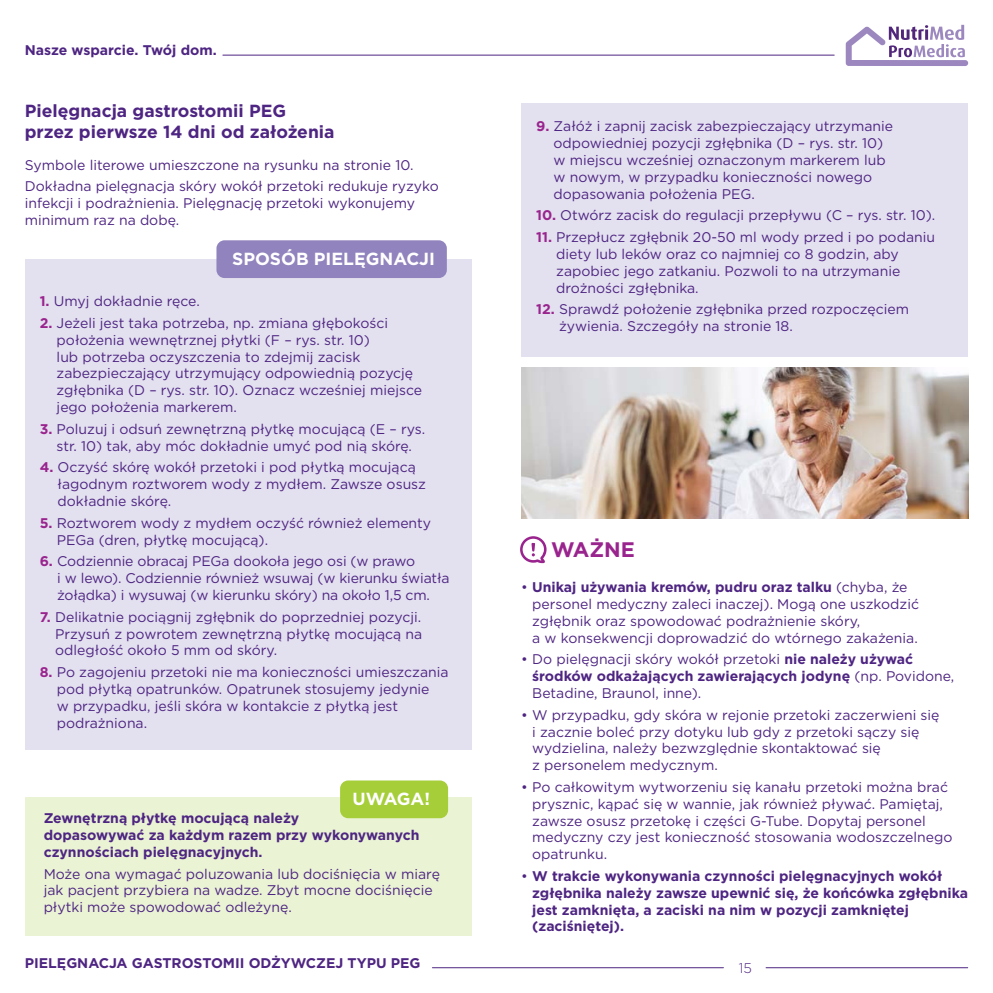
<style>
.page{position:relative;width:993px;height:993px;background:#fff}
.page>*{position:absolute;margin:0;border:0;box-sizing:border-box;transform-origin:0 0}
.t1{font:700 21px "Gotham";color:#99248e}
.t2{font:700 17.5px/21px "Gotham";color:#4e2582}
.t3{font:700 17.5px "Gotham";color:#fff}
.t4{font:14px/16.8px "Gotham";color:#4e2582}
.t5{font:700 14px/16.8px "Gotham";color:#4e2582}
.t6{font:300 14px "Gotham";color:#4e2582}
.s1{font-weight:700;color:#99248e}
.s2{font-weight:700}
.s3{font-weight:400}
</style>
<div class="page">
<hr style="left:765px;top:966px;width:202px;height:1px;background:#4e2582">
<hr style="left:223px;top:55px;width:611px;height:1px;background:#4e2582">
<svg style="left:845px;top:25px;width:122px;height:41px"></svg>
<div style="left:25px;top:259px;width:446px;height:490px;background:#e3e0ef"></div>
<div style="left:521px;top:103px;width:446px;height:253px;background:#e3e0ef"></div>
<div style="left:216px;top:240px;width:230px;height:38px;background:#9183bd;border-radius:8px"></div>
<hr style="left:432px;top:966px;width:291px;height:1px;background:#4e2582">
<div style="left:25px;top:797px;width:446px;height:138px;background:#eaf3d4"></div>
<div style="left:340px;top:780px;width:108px;height:38px;background:#a6ce39;border-radius:8px"></div>
<svg style="left:520px;top:536px;width:26px;height:27px"></svg>
<img style="left:521px;top:367px;width:446px;height:151px">
<p class="t5" style="left:25px;top:42px;width:193px">Nasze wsparcie. Twój dom.</p>
<p class="t2" style="left:25px;top:100px;width:311px">Pielęgnacja gastrostomii PEG przez pierwsze 14 dni od założenia</p>
<p class="t4" style="left:25px;top:156px;width:390px">Symbole literowe umieszczone na rysunku na stronie 10.</p>
<p class="t4" style="left:25px;top:177px;width:415px">Dokładna pielęgnacja skóry wokół przetoki redukuje ryzyko infekcji i podrażnienia. Pielęgnację przetoki wykonujemy minimum raz na dobę.</p>
<p class="t3" style="left:232px;top:247px;width:204px">SPOSÓB PIELĘGNACJI</p>
<p class="t4" style="left:40px;top:292px;width:162px"><span class="s1">1.</span> Umyj dokładnie ręce.</p>
<p class="t4" style="left:57px;top:314px;width:367px;text-indent:-17px"><span class="s1">2.</span> Jeżeli jest taka potrzeba, np. zmiana głębokości położenia wewnętrznej płytki (F – rys. str. 10)<br>lub potrzeba oczyszczenia to zdejmij zacisk zabezpieczający utrzymujący odpowiednią pozycję zgłębnika (D – rys. str. 10). Oznacz wcześniej miejsce jego położenia markerem.</p>
<p class="t4" style="left:40px;top:420px;width:387px;text-align:center"><span class="s1">3.</span> Poluzuj i odsuń zewnętrzną płytkę mocującą (E – rys. str. 10) tak, aby móc dokładnie umyć pod nią skórę.</p>
<p class="t4" style="left:58px;top:458px;width:370px;text-indent:-18px"><span class="s1">4.</span> Oczyść skórę wokół przetoki i pod płytką mocującą łagodnym roztworem wody z mydłem. Zawsze osusz dokładnie skórę.</p>
<p class="t4" style="left:57px;top:514px;width:376px;text-indent:-17px"><span class="s1">5.</span> Roztworem wody z mydłem oczyść również elementy<br>PEGa (dren, płytkę mocującą).</p>
<p class="t4" style="left:57px;top:552px;width:394px;text-indent:-17px"><span class="s1">6.</span> Codziennie obracaj PEGa dookoła jego osi (w prawo<br>i w lewo). Codziennie również wsuwaj (w kierunku światła żołądka) i wysuwaj (w kierunku skóry) na około 1,5 cm.</p>
<p class="t4" style="left:55px;top:608px;width:368px;text-align:justify;text-indent:-15px"><span class="s1">7.</span> Delikatnie pociągnij zgłębnik do poprzedniej pozycji.<br>Przysuń z powrotem zewnętrzną płytkę mocującą na odległość około 5 mm od skóry.</p>
<p class="t4" style="left:57px;top:663px;width:393px;text-indent:-17px"><span class="s1">8.</span> Po zagojeniu przetoki nie ma konieczności umieszczania pod płytką opatrunków. Opatrunek stosujemy jedynie<br>w przypadku, jeśli skóra w kontakcie z płytką jest podrażniona.</p>
<p class="t3" style="left:352px;top:786px;width:79px">UWAGA!</p>
<p class="t5" style="left:44px;top:809px;width:377px">Zewnętrzną płytkę mocującą należy<br>dopasowywać za każdym razem przy wykonywanych czynnościach pielęgnacyjnych.</p>
<p class="t4" style="left:44px;top:864px;width:397px">Może ona wymagać poluzowania lub dociśnięcia w miarę jak pacjent przybiera na wadze. Zbyt mocne dociśnięcie płytki może spowodować odleżynę.</p>
<p class="t5" style="left:25px;top:954px;width:397px">PIELĘGNACJA GASTROSTOMII ODŻYWCZEJ TYPU PEG</p>
<p class="t4" style="left:553px;top:118px;width:341px;text-indent:-17px"><span class="s1">9.</span> Załóż i zapnij zacisk zabezpieczający utrzymanie odpowiedniej pozycji zgłębnika (D – rys. str. 10) w miejscu wcześniej oznaczonym markerem lub w nowym, w przypadku konieczności nowego dopasowania położenia PEG.</p>
<p class="t4" style="left:536px;top:207px;width:400px"><span class="s1">10.</span> Otwórz zacisk do regulacji przepływu (C – rys. str. 10).</p>
<p class="t4" style="left:556px;top:228px;width:380px;text-indent:-20px"><span class="s1">11.</span> Przepłucz zgłębnik 20-50 ml wody przed i po podaniu diety lub leków oraz co najmniej co 8 godzin, aby zapobiec jego zatkaniu. Pozwoli to na utrzymanie drożności zgłębnika.</p>
<p class="t4" style="left:559px;top:300px;width:351px;text-indent:-23px"><span class="s1">12.</span> Sprawdź położenie zgłębnika przed rozpoczęciem żywienia. Szczegóły na stronie 18.</p>
<p class="t1" style="left:551px;top:536px;width:85px">WAŻNE</p>
<p class="t4" style="left:532px;top:578px;width:388px;text-indent:-11px">• <span class="s2">Unikaj używania kremów, pudru oraz talku</span> (chyba, że personel medyczny zaleci inaczej). Mogą one uszkodzić zgłębnik oraz spowodować podrażnienie skóry,<br>a w konsekwencji doprowadzić do wtórnego zakażenia.</p>
<p class="t4" style="left:532px;top:650px;width:423px;text-indent:-11px">• Do pielęgnacji skóry wokół przetoki <span class="s2">nie należy używać środków odkażających zawierających jodynę</span> (np. Povidone,<br>Betadine, Braunol, inne).</p>
<p class="t4" style="left:532px;top:705px;width:409px;text-indent:-11px">• W przypadku, gdy skóra w rejonie przetoki zaczerwieni się i zacznie boleć przy dotyku lub gdy z przetoki sączy się wydzielina, należy bezwzględnie skontaktować się<br>z personelem medycznym.</p>
<p class="t4" style="left:532px;top:778px;width:421px;text-indent:-11px">• Po całkowitym wytworzeniu się kanału przetoki można brać prysznic, kąpać się w wannie, jak również pływać. Pamiętaj, zawsze osusz przetokę i części G-Tube. Dopytaj personel medyczny czy jest konieczność stosowania wodoszczelnego opatrunku.</p>
<p class="t5" style="left:532px;top:867px;width:437px;text-indent:-11px"><span class="s3">•</span> W trakcie wykonywania czynności pielęgnacyjnych wokół zgłębnika należy zawsze upewnić się, że końcówka zgłębnika jest zamknięta, a zaciski na nim w pozycji zamkniętej (zaciśniętej).</p>
<p class="t6" style="left:738px;top:959px;width:15px">15</p>
</div>
